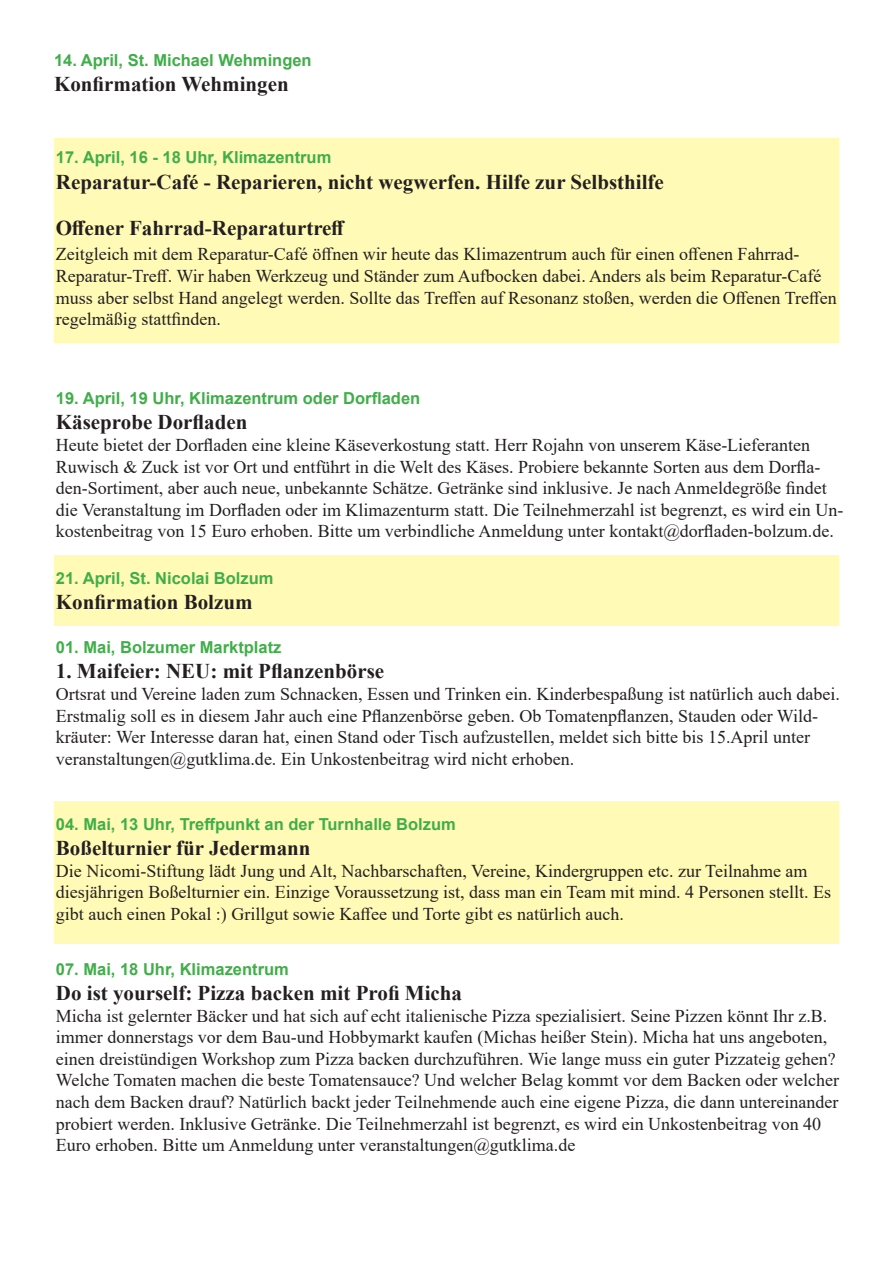
<style>
.page{position:relative;width:893px;height:1263px;background:#fff}
.page>*{position:absolute;margin:0;border:0;box-sizing:border-box;transform-origin:0 0}
.t1{font:700 21px "Times New Roman";color:#231f20}
.t2{font:18px/21.6px "Times New Roman";color:#231f20}
.t3{font:700 16.5px "Arial";color:#40ae49}
</style>
<div class="page">
<div style="left:54px;top:555px;width:785px;height:70px;background:#fffab5"></div>
<div style="left:54px;top:801px;width:785px;height:143px;background:#fffab5"></div>
<div style="left:54px;top:138px;width:785px;height:204px;background:#fffab5"></div>
<p class="t3" style="left:54px;top:49px;width:259px">14. April, St. Michael Wehmingen</p>
<p class="t1" style="left:54px;top:69px;width:236px">Konfirmation Wehmingen</p>
<p class="t3" style="left:56px;top:146px;width:277px">17. April, 16 - 18 Uhr, Klimazentrum</p>
<p class="t1" style="left:56px;top:166px;width:609px">Reparatur-Café - Reparieren, nicht wegwerfen. Hilfe zur Selbsthilfe</p>
<p class="t1" style="left:56px;top:212px;width:291px">Offener Fahrrad-Reparaturtreff</p>
<p class="t2" style="left:56px;top:243px;width:782px">Zeitgleich mit dem Reparatur-Café öffnen wir heute das Klimazentrum auch für einen offenen Fahrrad-Reparatur-Treff. Wir haben Werkzeug und Ständer zum Aufbocken dabei. Anders als beim Reparatur-Café muss aber selbst Hand angelegt werden. Sollte das Treffen auf Resonanz stoßen, werden die Offenen Treffen regelmäßig stattfinden.</p>
<p class="t3" style="left:56px;top:387px;width:366px">19. April, 19 Uhr, Klimazentrum oder Dorfladen</p>
<p class="t1" style="left:56px;top:407px;width:193px">Käseprobe Dorfladen</p>
<p class="t2" style="left:56px;top:434px;width:789px">Heute bietet der Dorfladen eine kleine Käseverkostung statt. Herr Rojahn von unserem Käse-Lieferanten Ruwisch &amp; Zuck ist vor Ort und entführt in die Welt des Käses. Probiere bekannte Sorten aus dem Dorfla&shy;den-Sortiment, aber auch neue, unbekannte Schätze. Getränke sind inklusive. Je nach Anmeldegröße findet die Veranstaltung im Dorfladen oder im Klimazenturm statt. Die Teilnehmerzahl ist begrenzt, es wird ein Un&shy;kostenbeitrag von 15 Euro erhoben. Bitte um verbindliche Anmeldung unter kontakt@dorfladen-bolzum.de.</p>
<p class="t3" style="left:56px;top:566px;width:219px">21. April, St. Nicolai Bolzum</p>
<p class="t1" style="left:56px;top:587px;width:198px">Konfirmation Bolzum</p>
<p class="t3" style="left:56px;top:636px;width:227px">01. Mai, Bolzumer Marktplatz</p>
<p class="t1" style="left:56px;top:656px;width:330px">1. Maifeier: NEU: mit Pflanzenbörse</p>
<p class="t2" style="left:56px;top:683px;width:786px">Ortsrat und Vereine laden zum Schnacken, Essen und Trinken ein. Kinderbespaßung ist natürlich auch dabei.</p>
<p class="t2" style="left:56px;top:704px;width:764px">Erstmalig soll es in diesem Jahr auch eine Pflanzenbörse geben. Ob Tomatenpflanzen, Stauden oder Wild&shy;kräuter: Wer Interesse daran hat, einen Stand oder Tisch aufzustellen, meldet sich bitte bis 15.April unter veranstaltungen@gutklima.de. Ein Unkostenbeitrag wird nicht erhoben.</p>
<p class="t3" style="left:56px;top:812px;width:401px">04. Mai, 13 Uhr, Treffpunkt an der Turnhalle Bolzum</p>
<p class="t1" style="left:56px;top:833px;width:256px">Boßelturnier für Jedermann</p>
<p class="t2" style="left:56px;top:859px;width:777px">Die Nicomi-Stiftung lädt Jung und Alt, Nachbarschaften, Vereine, Kindergruppen etc. zur Teilnahme am diesjährigen Boßelturnier ein. Einzige Voraussetzung ist, dass man ein Team mit mind. 4 Personen stellt. Es gibt auch einen Pokal :) Grillgut sowie Kaffee und Torte gibt es natürlich auch.</p>
<p class="t3" style="left:56px;top:957px;width:234px">07. Mai, 18 Uhr, Klimazentrum</p>
<p class="t1" style="left:56px;top:978px;width:408px">Do ist yourself: Pizza backen mit Profi Micha</p>
<p class="t2" style="left:56px;top:1004px;width:785px">Micha ist gelernter Bäcker und hat sich auf echt italienische Pizza spezialisiert. Seine Pizzen könnt Ihr z.B. immer donnerstags vor dem Bau-und Hobbymarkt kaufen (Michas heißer Stein). Micha hat uns angeboten, einen dreistündigen Workshop zum Pizza backen durchzuführen. Wie lange muss ein guter Pizzateig gehen?<br>Welche Tomaten machen die beste Tomatensauce? Und welcher Belag kommt vor dem Backen oder welcher nach dem Backen drauf? Natürlich backt jeder Teilnehmende auch eine eigene Pizza, die dann untereinander probiert werden. Inklusive Getränke. Die Teilnehmerzahl ist begrenzt, es wird ein Unkostenbeitrag von 40<br>Euro erhoben. Bitte um Anmeldung unter veranstaltungen@gutklima.de</p>
</div>
